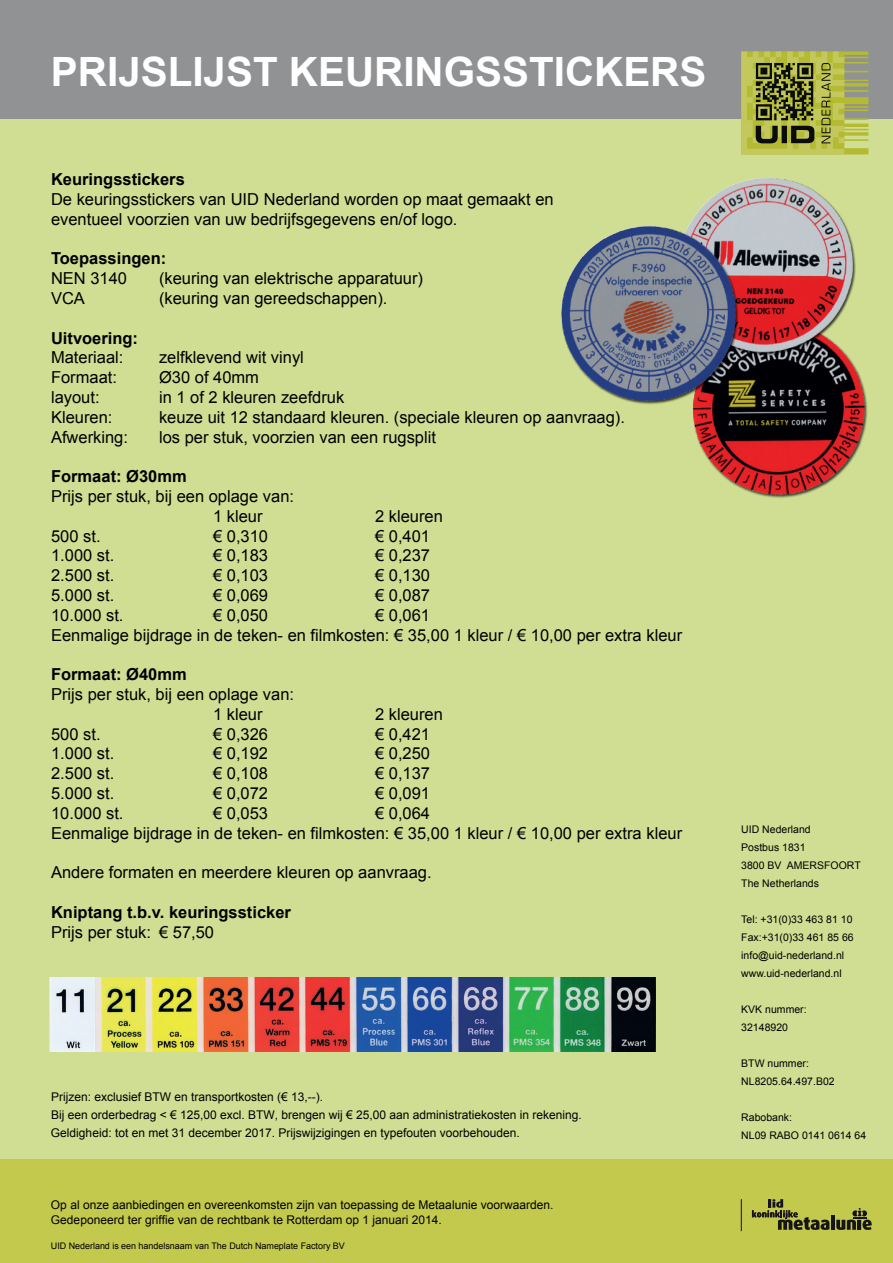
<style>
.page{position:relative;width:893px;height:1263px;background:#d0de93}
.page>*{position:absolute;margin:0;border:0;box-sizing:border-box;transform-origin:0 0}
.t1{font:700 40.35px "Arial";color:#fff}
.t2{font:16.5px/19.8px "Arial";color:#000001}
.t3{font:700 16.5px "Arial";color:#000001}
.t4{font:12px/18px "Arial";color:#000001}
.t5{font:10.5px/18px "Arial";color:#000001}
.t6{font:9px "Arial";letter-spacing:-.005em;color:#000001}
</style>
<div class="page">
<div style="left:0;top:0;width:893px;height:118px;background:#909293"></div>
<div style="left:0;top:1159px;width:893px;height:104px;background:#c2c94d"></div>
<svg style="left:741px;top:51px;width:127px;height:99px;background:#949943"></svg>
<svg style="left:752px;top:1199px;width:120px;height:31px"></svg>
<hr style="left:741px;top:1199px;width:1px;height:32px;background:#171419">
<img style="left:694px;top:379px;width:174px;height:119px">
<img style="left:709px;top:150px;width:160px;height:229px">
<img style="left:561px;top:200px;width:233px;height:227px">
<img style="left:49px;top:978px;width:607px;height:73px">
<h1 class="t1" style="left:51px;top:45px;width:657px">PRIJSLIJST KEURINGSSTICKERS</h1>
<p class="t3" style="left:51px;top:168px;width:135px">Keuringsstickers</p>
<p class="t2" style="left:51px;top:189px;width:504px">De keuringsstickers van UID Nederland worden op maat gemaakt en eventueel voorzien van uw bedrijfsgegevens en/of logo.</p>
<p class="t3" style="left:51px;top:248px;width:117px">Toepassingen:</p>
<p class="t2" style="left:51px;top:269px;width:78px">NEN 3140</p>
<p class="t2" style="left:159px;top:269px;width:266px">(keuring van elektrische apparatuur)</p>
<p class="t2" style="left:51px;top:288px;width:35px">VCA</p>
<p class="t2" style="left:159px;top:288px;width:230px">(keuring van gereedschappen).</p>
<p class="t3" style="left:51px;top:327px;width:89px">Uitvoering:</p>
<p class="t2" style="left:51px;top:348px;width:74px">Materiaal:</p>
<p class="t2" style="left:159px;top:348px;width:146px">zelfklevend wit vinyl</p>
<p class="t2" style="left:51px;top:368px;width:68px">Formaat:</p>
<p class="t2" style="left:159px;top:368px;width:101px">Ø30 of 40mm</p>
<p class="t2" style="left:51px;top:387px;width:50px">layout:</p>
<p class="t2" style="left:159px;top:387px;width:187px">in 1 of 2 kleuren zeefdruk</p>
<p class="t2" style="left:51px;top:407px;width:63px">Kleuren:</p>
<p class="t2" style="left:159px;top:407px;width:467px">keuze uit 12 standaard kleuren. (speciale kleuren op aanvraag).</p>
<p class="t2" style="left:51px;top:427px;width:79px">Afwerking:</p>
<p class="t2" style="left:159px;top:427px;width:278px">los per stuk, voorzien van een rugsplit</p>
<p class="t3" style="left:51px;top:465px;width:137px">Formaat: Ø30mm</p>
<p class="t2" style="left:213px;top:486px;width:83px;text-indent:-162px">Prijs per stuk, bij een oplage van:<br>1 kleur</p>
<p class="t2" style="left:375px;top:506px;width:69px">2 kleuren</p>
<p class="t2" style="left:51px;top:526px;width:633px">500 st.<br>1.000 st.<br>2.500 st.<br>5.000 st.<br>10.000 st.<br>Eenmalige bijdrage in de teken- en filmkosten: € 35,00 1 kleur / € 10,00 per extra kleur</p>
<p class="t3" style="left:51px;top:663px;width:137px">Formaat: Ø40mm</p>
<p class="t2" style="left:213px;top:684px;width:83px;text-indent:-162px">Prijs per stuk, bij een oplage van:<br>1 kleur</p>
<p class="t2" style="left:213px;top:526px;width:57px;text-align:justify">€ 0,310 € 0,183 € 0,103 € 0,069 € 0,050</p>
<p class="t2" style="left:375px;top:526px;width:57px;text-align:justify">€ 0,401 € 0,237 € 0,130 € 0,087 € 0,061</p>
<p class="t2" style="left:375px;top:704px;width:69px">2 kleuren</p>
<p class="t2" style="left:51px;top:724px;width:633px">500 st.<br>1.000 st.<br>2.500 st.<br>5.000 st.<br>10.000 st.<br>Eenmalige bijdrage in de teken- en filmkosten: € 35,00 1 kleur / € 10,00 per extra kleur</p>
<p class="t2" style="left:51px;top:863px;width:382px">Andere formaten en meerdere kleuren op aanvraag.</p>
<p class="t3" style="left:51px;top:901px;width:241px">Kniptang t.b.v. keuringssticker</p>
<p class="t2" style="left:51px;top:922px;width:165px">Prijs per stuk: € 57,50</p>
<p class="t2" style="left:213px;top:724px;width:57px;text-align:justify">€ 0,326 € 0,192 € 0,108 € 0,072 € 0,053</p>
<p class="t2" style="left:375px;top:724px;width:57px;text-align:justify">€ 0,421 € 0,250 € 0,137 € 0,091 € 0,064</p>
<p class="t4" style="left:51px;top:1087px;width:532px">Prijzen: exclusief BTW en transportkosten (€ 13,--).<br>Bij een orderbedrag &lt; € 125,00 excl. BTW, brengen wij € 25,00 aan administratiekosten in rekening.<br>Geldigheid: tot en met 31 december 2017. Prijswijzigingen en typefouten voorbehouden.</p>
<p class="t4" style="left:51px;top:1198px;width:504px;line-height:14.4px">Op al onze aanbiedingen en overeenkomsten zijn van toepassing de Metaalunie voorwaarden.<br>Gedeponeerd ter griffie van de rechtbank te Rotterdam op 1 januari 2014.</p>
<p class="t6" style="left:51px;top:1240px;width:295px">UID Nederland is een handelsnaam van The Dutch Nameplate Factory BV</p>
<p class="t5" style="left:741px;top:821px;width:121px">UID Nederland<br>Postbus 1831<br>3800 BV AMERSFOORT<br>The Netherlands</p>
<p class="t5" style="left:741px;top:911px;width:114px">Tel: +31(0)33 463 81 10<br>Fax:+31(0)33 461 85 66 info@uid-nederland.nl www.uid-nederland.nl</p>
<p class="t5" style="left:741px;top:1001px;width:67px">KVK nummer:<br>32148920</p>
<p class="t5" style="left:741px;top:1055px;width:95px">BTW nummer:<br>NL8205.64.497.B02</p>
<p class="t5" style="left:741px;top:1109px;width:126px">Rabobank:<br>NL09 RABO 0141 0614 64</p>
</div>
